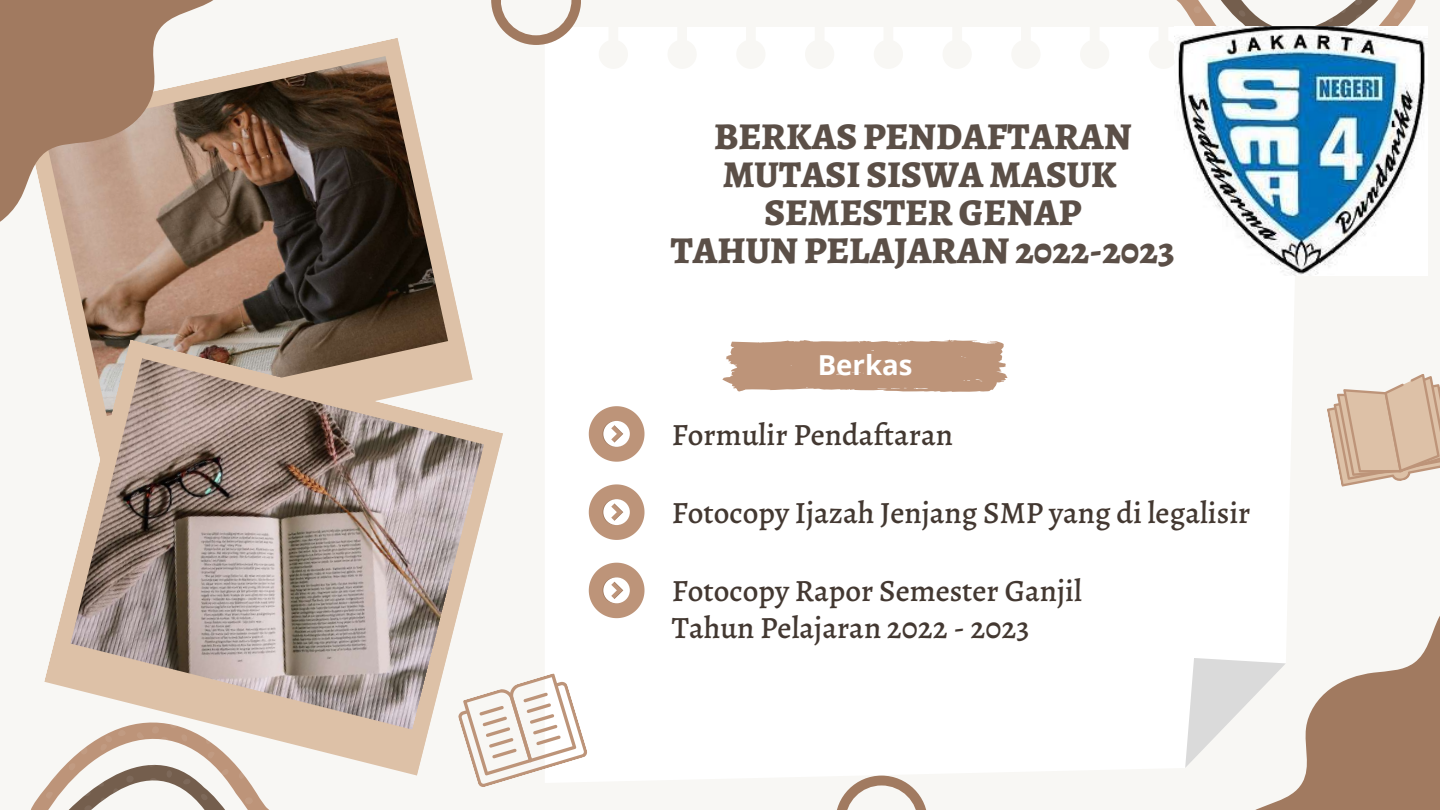
<style>
.page{position:relative;width:1440px;height:810px;background:#f8f7f4}
.page>*{position:absolute;margin:0;border:0;box-sizing:border-box;transform-origin:0 0}
.t1{font:800 38px/38.2px "Alegreya";color:#5b4f47;text-align:center}
.t2{font:500 31px/36.8px "Alegreya";color:#433831}
.t3{font:700 27.5px "Open Sans";color:#fff}
</style>
<div class="page">
<svg style="left:316px;top:38px;width:148px;height:301px"></svg>
<img style="left:53px;top:56px;width:395px;height:283px">
<div style="left:545px;top:27px;width:749px;height:754px;background:#fff"></div>
<svg style="left:598px;top:185px;width:576px;height:2px"></svg>
<svg style="left:598px;top:258px;width:576px;height:2px"></svg>
<svg style="left:598px;top:331px;width:635px;height:2px"></svg>
<div style="left:598px;top:546px;width:635px;height:6px;background:#fff"></div>
<div style="left:598px;top:658px;width:612px;height:110px;background:#fff"></div>
<svg style="left:44px;top:339px;width:459px;height:437px"></svg>
<img style="left:70px;top:358px;width:414px;height:372px">
<div style="left:589px;top:404px;width:644px;height:58px;background:#fff"></div>
<div style="left:589px;top:563px;width:644px;height:62px;background:#fff"></div>
<div style="left:589px;top:477px;width:644px;height:63px;background:#fff"></div>
<svg style="left:722px;top:340px;width:285px;height:52px;background:#c49f87"></svg>
<svg style="left:1158px;top:0;width:264px;height:114px"></svg>
<svg style="left:31px;top:696px;width:257px;height:114px"></svg>
<svg style="left:457px;top:673px;width:132px;height:114px"></svg>
<svg style="left:1327px;top:374px;width:113px;height:113px"></svg>
<svg style="left:835px;top:776px;width:93px;height:34px"></svg>
<svg style="left:845px;top:785px;width:73px;height:25px"></svg>
<svg style="left:491px;top:0;width:90px;height:45px"></svg>
<svg style="left:501px;top:0;width:70px;height:35px"></svg>
<svg style="left:0;top:0;width:250px;height:245px;background:#ae927f"></svg>
<svg style="left:1210px;top:569px;width:230px;height:241px"></svg>
<img style="left:1174px;top:27px;width:253px;height:249px">
<p class="t1" style="left:671px;top:117px;width:505px">BERKAS PENDAFTARAN<br>MUTASI SISWA MASUK<br>SEMESTER GENAP<br>TAHUN PELAJARAN 2022-2023</p>
<p class="t3" style="left:818px;top:345px;width:96px">Berkas</p>
<p class="t2" style="left:672px;top:416px;width:283px">Formulir Pendaftaran</p>
<p class="t2" style="left:672px;top:494px;width:580px">Fotocopy Ijazah Jenjang SMP yang di legalisir</p>
<p class="t2" style="left:672px;top:572px;width:412px">Fotocopy Rapor Semester Ganjil<br>Tahun Pelajaran 2022 - 2023</p>
</div>
